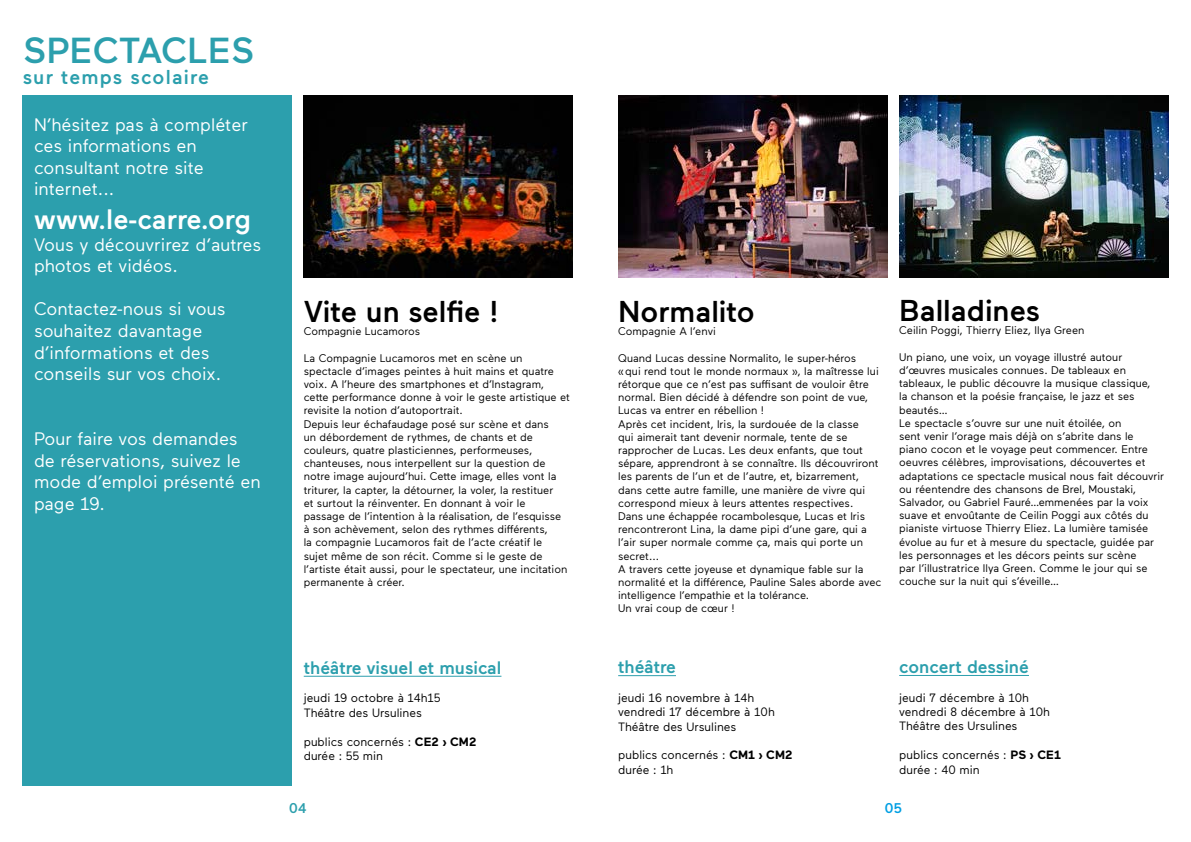
<style>
.page{position:relative;width:1191px;height:842px;background:#fff}
.page>*{position:absolute;margin:0;border:0;box-sizing:border-box;transform-origin:0 0}
.t1{font:500 36px "Maax";color:#2c9fad}
.t2{font:500 30px "Maax";color:#000}
.t3{font:500 28px "Maax";color:#fff}
.t4{font:500 20px "Maax";letter-spacing:.06em;color:#2c9fad}
.t5{font:18px/21.6px "Maax";color:#fff}
.t6{font:500 18px "Maax";color:#2c9fad}
.t7{font:500 14px "Maax";color:#2c9fad}
.t8{font:500 14px "Maax";color:#009fe3}
.t9{font:12px/14.4px "Maax";color:#000}
.t10{font:11px/13.2px "Maax";color:#000}
.s1{font-weight:700}
</style>
<div class="page">
<div style="left:23px;top:95px;width:269px;height:691px;background:#2c9fad"></div>
<hr style="left:899px;top:675px;width:130px;height:1px;background:#2c9fad">
<hr style="left:304px;top:676px;width:197px;height:1px;background:#2c9fad">
<hr style="left:618px;top:675px;width:58px;height:1px;background:#2c9fad">
<img style="left:304px;top:95px;width:269px;height:183px">
<img style="left:618px;top:95px;width:269px;height:183px">
<img style="left:899px;top:95px;width:269px;height:183px">
<h1 class="t1" style="left:23px;top:27px;width:233px">SPECTACLES</h1>
<h3 class="t4" style="left:23px;top:64px;width:188px">sur temps scolaire</h3>
<h3 class="t5" style="left:34px;top:113px;width:215px">N’hésitez pas à compléter ces informations en consultant notre site internet...</h3>
<h3 class="t3" style="left:34px;top:201px;width:218px">www.le-carre.org</h3>
<h3 class="t5" style="left:34px;top:233px;width:229px">Vous y découvrirez d’autres photos et vidéos.</h3>
<h3 class="t5" style="left:34px;top:297px;width:193px">Contactez-nous si vous souhaitez davantage d’informations et des conseils sur vos choix.</h3>
<h3 class="t5" style="left:34px;top:427px;width:228px">Pour faire vos demandes de réservations, suivez le mode d’emploi présenté en page 19.</h3>
<h2 class="t2" style="left:304px;top:292px;width:197px">Vite un selfie !</h2>
<p class="t10" style="left:304px;top:324px;width:118px">Compagnie Lucamoros</p>
<p class="t10" style="left:304px;top:351px;width:268px">La Compagnie Lucamoros met en scène un spectacle d’images peintes à huit mains et quatre voix. A l’heure des smartphones et d’Instagram, cette performance donne à voir le geste artistique et revisite la notion d’autoportrait.<br>Depuis leur échafaudage posé sur scène et dans<br>un débordement de rythmes, de chants et de couleurs, quatre plasticiennes, performeuses, chanteuses, nous interpellent sur la question de notre image aujourd’hui. Cette image, elles vont la triturer, la capter, la détourner, la voler, la restituer<br>et surtout la réinventer. En donnant à voir le<br>passage de l’intention à la réalisation, de l’esquisse<br>à son achèvement, selon des rythmes différents,<br>la compagnie Lucamoros fait de l’acte créatif le<br>sujet même de son récit. Comme si le geste de l’artiste était aussi, pour le spectateur, une incitation permanente à créer.</p>
<h3 class="t6" style="left:304px;top:656px;width:199px">théâtre visuel et musical</h3>
<p class="t9" style="left:304px;top:690px;width:138px">jeudi 19 octobre à 14h15<br>Théâtre des Ursulines</p>
<p class="t9" style="left:304px;top:734px;width:174px">publics concernés : <span class="s1">CE2 › CM2 </span>durée : 55 min</p>
<p class="t7" style="left:289px;top:799px;width:19px">04</p>
<h2 class="t2" style="left:618px;top:292px;width:138px">Normalito</h2>
<p class="t10" style="left:618px;top:324px;width:99px">Compagnie A l’envi</p>
<p class="t10" style="left:618px;top:351px;width:265px">Quand Lucas dessine Normalito, le super-héros<br>« qui rend tout le monde normaux », la maîtresse lui rétorque que ce n’est pas suffisant de vouloir être normal. Bien décidé à défendre son point de vue, Lucas va entrer en rébellion !<br>Après cet incident, Iris, la surdouée de la classe<br>qui aimerait tant devenir normale, tente de se rapprocher de Lucas. Les deux enfants, que tout sépare, apprendront à se connaître. Ils découvriront les parents de l’un et de l’autre, et, bizarrement, dans cette autre famille, une manière de vivre qui correspond mieux à leurs attentes respectives.<br>Dans une échappée rocambolesque, Lucas et Iris rencontreront Lina, la dame pipi d’une gare, qui a l’air super normale comme ça, mais qui porte un secret...<br>A travers cette joyeuse et dynamique fable sur la normalité et la différence, Pauline Sales aborde avec intelligence l’empathie et la tolérance.<br>Un vrai coup de cœur !</p>
<h2 class="t2" style="left:899px;top:291px;width:142px">Balladines</h2>
<p class="t10" style="left:899px;top:323px;width:187px">Ceilin Poggi, Thierry Eliez, Ilya Green</p>
<p class="t10" style="left:899px;top:350px;width:266px">Un piano, une voix, un voyage illustré autour d’œuvres musicales connues. De tableaux en tableaux, le public découvre la musique classique,<br>la chanson et la poésie française, le jazz et ses beautés…<br>Le spectacle s’ouvre sur une nuit étoilée, on<br>sent venir l’orage mais déjà on s’abrite dans le piano cocon et le voyage peut commencer. Entre oeuvres célèbres, improvisations, découvertes et adaptations ce spectacle musical nous fait découvrir ou réentendre des chansons de Brel, Moustaki, Salvador, ou Gabriel Fauré…emmenées par la voix suave et envoûtante de Ceilin Poggi aux côtés du pianiste virtuose Thierry Eliez. La lumière tamisée évolue au fur et à mesure du spectacle, guidée par les personnages et les décors peints sur scène<br>par l’illustratrice Ilya Green. Comme le jour qui se couche sur la nuit qui s’éveille…</p>
<h3 class="t6" style="left:618px;top:655px;width:59px">théâtre</h3>
<p class="t9" style="left:618px;top:690px;width:158px">jeudi 16 novembre à 14h vendredi 17 décembre à 10h<br>Théâtre des Ursulines</p>
<p class="t9" style="left:618px;top:747px;width:176px">publics concernés : <span class="s1">CM1 › CM2 </span>durée : 1h</p>
<h3 class="t6" style="left:899px;top:655px;width:131px">concert dessiné</h3>
<p class="t9" style="left:899px;top:690px;width:152px">jeudi 7 décembre à 10h vendredi 8 décembre à 10h<br>Théâtre des Ursulines</p>
<p class="t9" style="left:899px;top:747px;width:163px">publics concernés : <span class="s1">PS › CE1 </span>durée : 40 min</p>
<p class="t8" style="left:884px;top:799px;width:19px">05</p>
</div>
